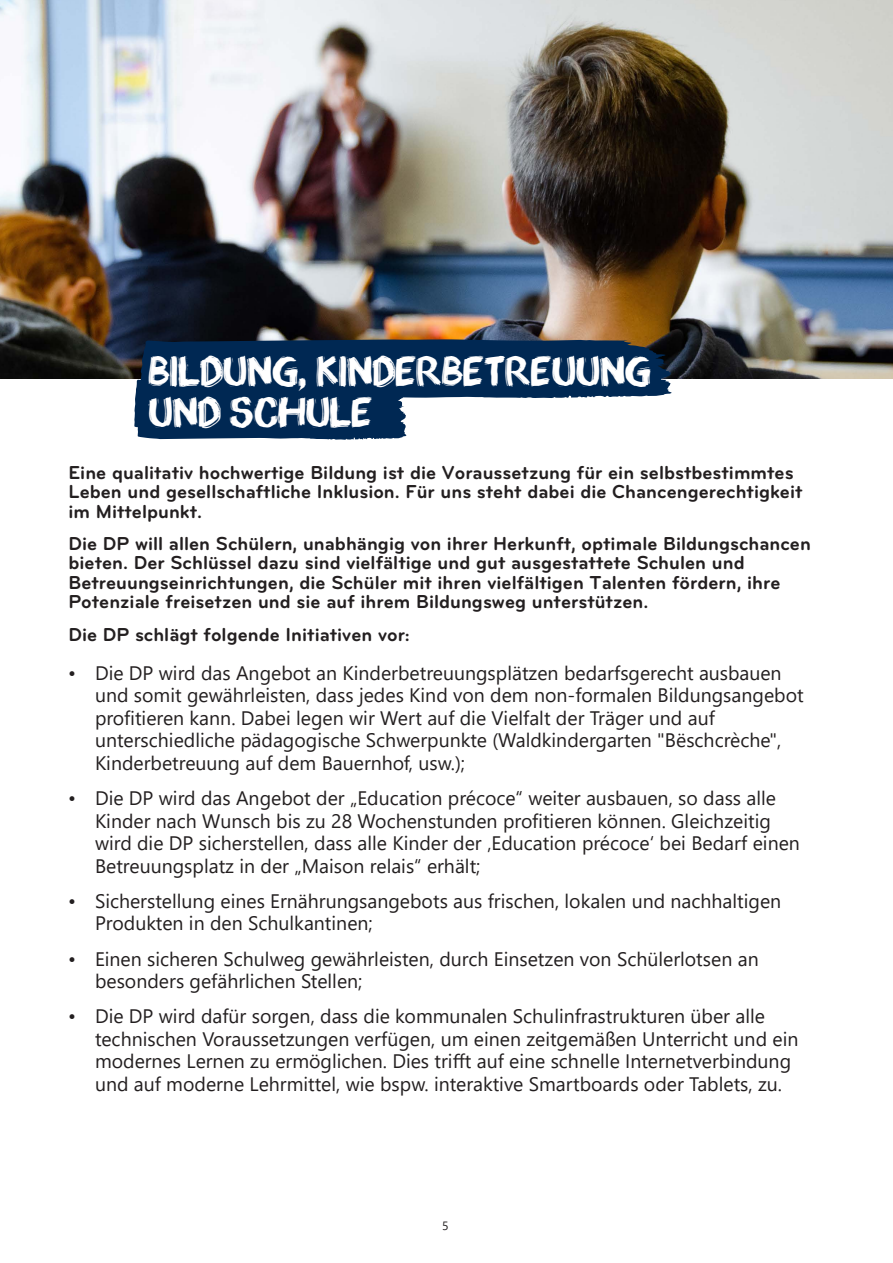
<style>
.page{position:relative;width:893px;height:1263px;background:#fff}
.page>*{position:absolute;margin:0;border:0;box-sizing:border-box;transform-origin:0 0}
.t1{font:38.85px/40.5px "appopaint";letter-spacing:-.01em;color:#fff}
.t2{font:19.5px/22.5px "Segoe UI";color:#231f20}
.t3{font:700 19.5px/19.5px "Bryant Pro";color:#231f20}
.t4{font:12px "Segoe UI";color:#231f20}
</style>
<div class="page">
<img style="left:0;top:0;width:893px;height:378px">
<svg style="left:134px;top:339px;width:538px;height:101px"></svg>
<h1 class="t1" style="left:149px;top:352px;width:505px">BILDUNG, KINDERBETREUUNG<br>UND SCHULE</h1>
<p class="t3" style="left:68px;top:462px;width:735px">Eine qualitativ hochwertige Bildung ist die Voraussetzung für ein selbstbestimmtes<br>Leben und gesellschaftliche Inklusion. Für uns steht dabei die Chancengerechtigkeit im Mittelpunkt.</p>
<p class="t3" style="left:68px;top:534px;width:744px">Die DP will allen Schülern, unabhängig von ihrer Herkunft, optimale Bildungschancen bieten. Der Schlüssel dazu sind vielfältige und gut ausgestattete Schulen und Betreuungseinrichtungen, die Schüler mit ihren vielfältigen Talenten fördern, ihre Potenziale freisetzen und sie auf ihrem Bildungsweg unterstützen.</p>
<p class="t3" style="left:68px;top:624px;width:343px">Die DP schlägt folgende Initiativen vor:</p>
<p class="t2" style="left:95px;top:660px;width:710px;text-indent:-27px">• Die DP wird das Angebot an Kinderbetreuungsplätzen bedarfsgerecht ausbauen und somit gewährleisten, dass jedes Kind von dem non-formalen Bildungsangebot profitieren kann. Dabei legen wir Wert auf die Vielfalt der Träger und auf unterschiedliche pädagogische Schwerpunkte (Waldkindergarten "Bëschcrèche", Kinderbetreuung auf dem Bauernhof, usw.);</p>
<p class="t2" style="left:95px;top:785px;width:706px;text-indent:-27px">• Die DP wird das Angebot der „Education précoce“ weiter ausbauen, so dass alle Kinder nach Wunsch bis zu 28 Wochenstunden profitieren können. Gleichzeitig wird die DP sicherstellen, dass alle Kinder der ‚Education précoce‘ bei Bedarf einen Betreuungsplatz in der „Maison relais“ erhält;</p>
<p class="t2" style="left:95px;top:888px;width:688px;text-indent:-27px">• Sicherstellung eines Ernährungsangebots aus frischen, lokalen und nachhaltigen<br>Produkten in den Schulkantinen;</p>
<p class="t2" style="left:95px;top:946px;width:665px;text-indent:-27px">• Einen sicheren Schulweg gewährleisten, durch Einsetzen von Schülerlotsen an besonders gefährlichen Stellen;</p>
<p class="t2" style="left:95px;top:1003px;width:705px;text-indent:-27px">• Die DP wird dafür sorgen, dass die kommunalen Schulinfrastrukturen über alle technischen Voraussetzungen verfügen, um einen zeitgemäßen Unterricht und ein modernes Lernen zu ermöglichen. Dies trifft auf eine schnelle Internetverbindung und auf moderne Lehrmittel, wie bspw. interaktive Smartboards oder Tablets, zu.</p>
<p class="t4" style="left:442px;top:1214px;width:8px">5</p>
</div>
